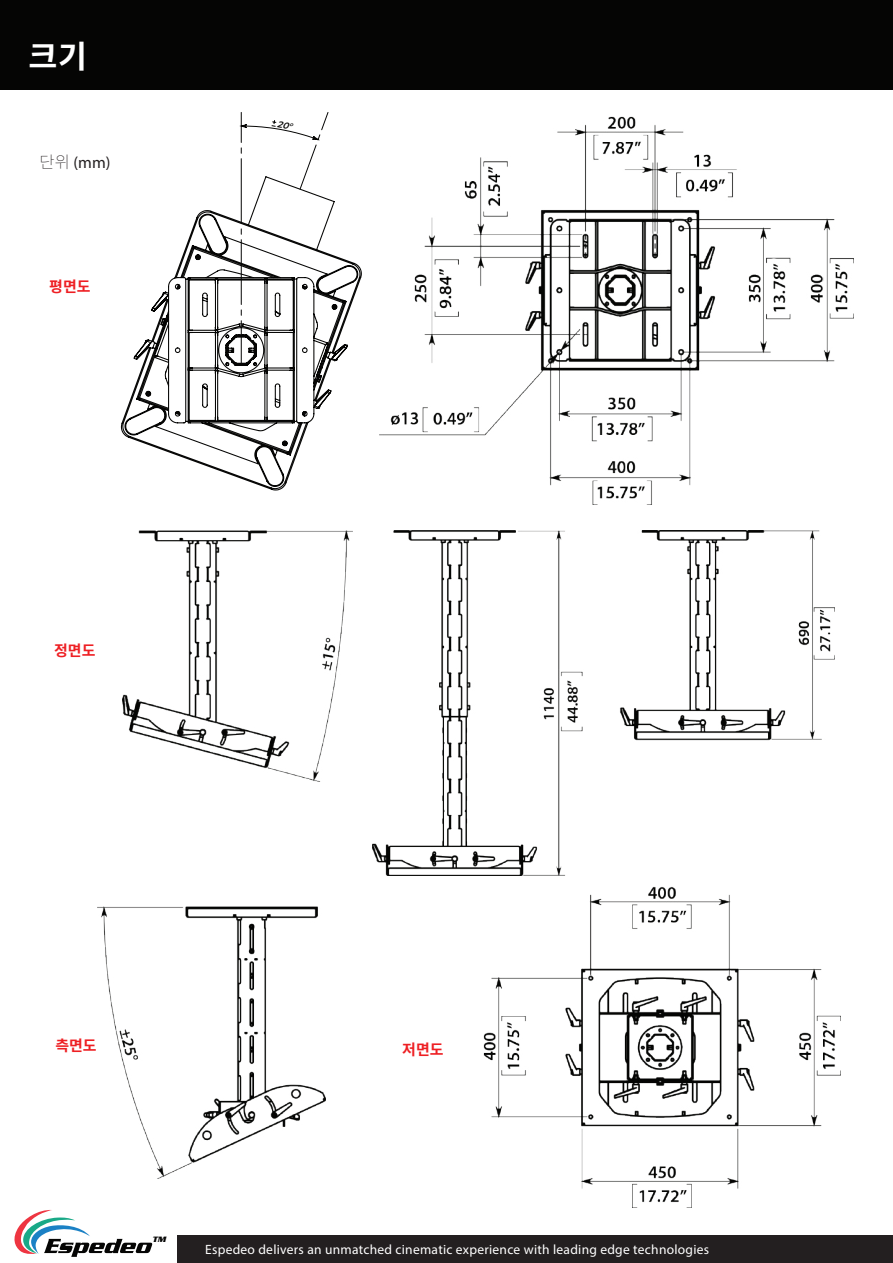
<style>
.page{position:relative;width:893px;height:1263px;background:#fff}
.page>*{position:absolute;margin:0;border:0;box-sizing:border-box;transform-origin:0 0}
.t1{font:700 31.5px "Noto Sans CJ Kkr";color:#fff}
.t2{font:16.5px "Myriad Pro";color:#231f20}
.t3{font:700 15px "Noto Sans CJ Kkr";color:#ee1f23}
.t4{font:13.5px "Myriad Pro";letter-spacing:.02em;color:#fff}
.t5{font:italic 700 8.4px "Serpentine";color:#050504}
.s1{font-family:"Noto Sans CJ Kkr";font-weight:100}
</style>
<div class="page">
<img style="left:483px;top:887px;width:357px;height:321px">
<img style="left:97px;top:907px;width:228px;height:272px">
<img style="left:122px;top:530px;width:231px;height:251px">
<img style="left:380px;top:116px;width:474px;height:388px">
<svg style="left:14px;top:1209px;width:138px;height:48px"></svg>
<img style="left:372px;top:531px;width:463px;height:345px">
<div style="left:177px;top:1235px;width:716px;height:28px;background:#231f20"></div>
<div style="left:0;top:0;width:893px;height:90px;background:#050504"></div>
<svg style="left:120px;top:198px;width:242px;height:293px"></svg>
<svg style="left:240px;top:112px;width:88px;height:251px"></svg>
<h1 class="t1" style="left:28px;top:39px;width:60px">크기</h1>
<p class="t2" style="left:40px;top:153px;width:72px"><span class="s1">단위</span> (mm)</p>
<p class="t3" style="left:49px;top:278px;width:43px">평면도</p>
<p class="t3" style="left:54px;top:642px;width:43px">정면도</p>
<p class="t3" style="left:55px;top:1037px;width:43px">측면도</p>
<p class="t3" style="left:402px;top:1041px;width:43px">저면도</p>
<p class="t5" style="left:152px;top:1234px;width:15px">TM</p>
<p class="t4" style="left:205px;top:1241px;width:505px">Espedeo delivers an unmatched cinematic experience with leading edge technologies</p>
</div>
